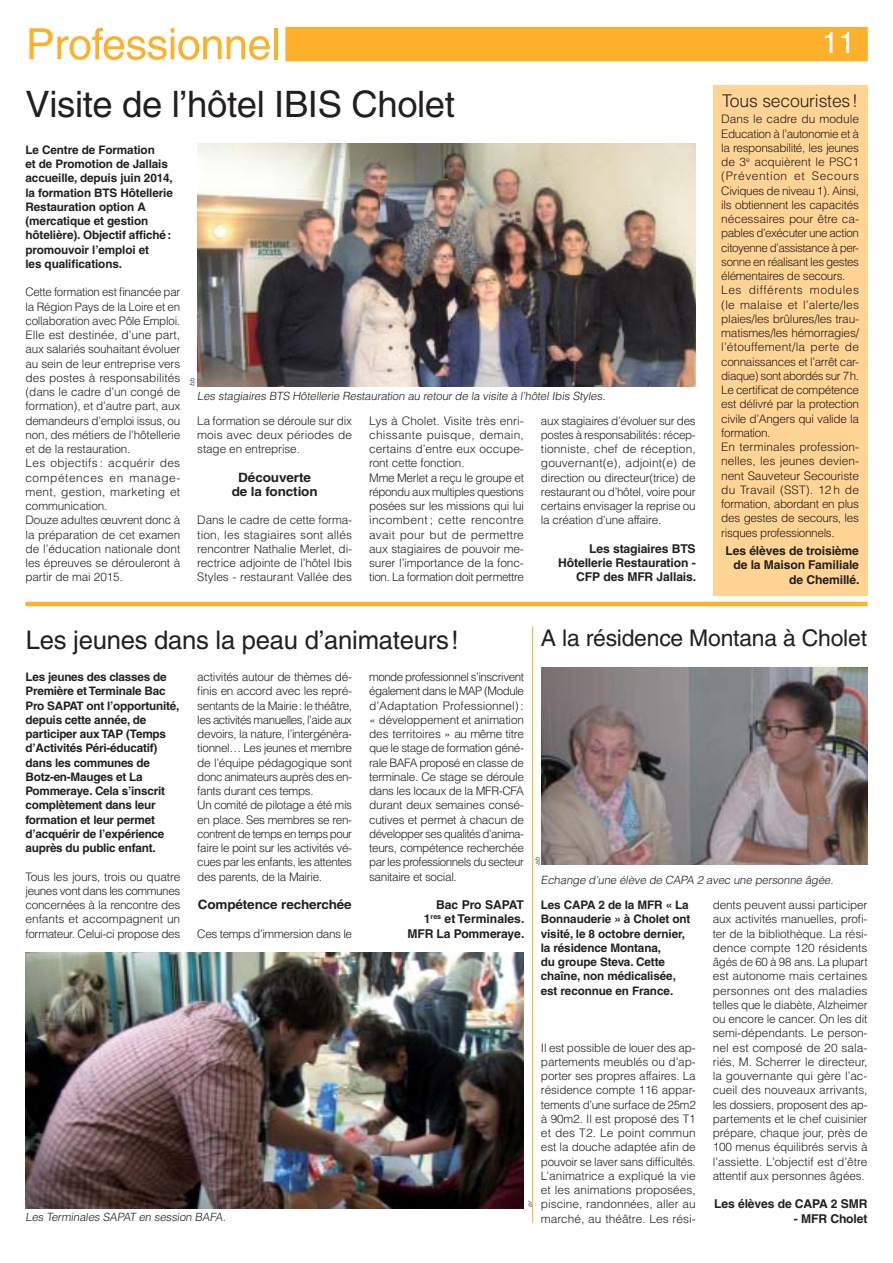
<style>
.page{position:relative;width:893px;height:1263px;background:#fff}
.page>*{position:absolute;margin:0;border:0;box-sizing:border-box;transform-origin:0 0}
.t1{font:condensed 43.2px "Helvetica";letter-spacing:-.01em;color:#fcb02b;scale:1.22 1}
.t2{font:36.45px "Helvetica";letter-spacing:-.01em;color:#231f20}
.t3{font:30px "Helvetica";color:#fff}
.t4{font:25.65px "Helvetica";letter-spacing:-.01em;color:#231f20}
.t5{font:22.95px "Helvetica";letter-spacing:-.01em;color:#231f20}
.t6{font:300 17.55px "Helvetica";letter-spacing:-.01em;color:#231f20}
.t7{font:700 12.9px/14.2px "Helvetica";letter-spacing:-.01em;color:#231f20;text-align:center;scale:1.06 1}
.t8{font:700 12.15px/14.2px "Helvetica";letter-spacing:-.01em;color:#231f20;text-align:right}
.t9{font:300 11.7px/14.2px "Helvetica";letter-spacing:-.02em;color:#231f20;text-align:justify}
.t10{font:700 11.7px/14.2px "Helvetica";letter-spacing:-.01em;color:#231f20}
.t11{font:300 11.4px "Helvetica";color:#231f20}
.t12{font:300 6.75px "Helvetica";color:#231f20}
</style>
<div class="page">
<div style="left:26px;top:27px;width:842px;height:34px;background:#fcb02b"></div>
<div style="left:21px;top:25px;width:264px;height:39px;background:#fff"></div>
<hr style="left:26px;top:602px;width:841px;height:4px;background:#fcb02b">
<img style="left:197px;top:143px;width:499px;height:243px">
<img style="left:26px;top:952px;width:498px;height:256px">
<img style="left:541px;top:668px;width:327px;height:197px">
<hr style="left:532px;top:626px;width:1px;height:597px;background:#fcb02b">
<div style="left:713px;top:86px;width:154px;height:510px;background:#ffd494"></div>
<h1 class="t1" style="left:26px;top:28px;width:210px">Professionnel</h1>
<h2 class="t2" style="left:26px;top:91px;width:431px">Visite de l’hôtel IBIS Cholet</h2>
<p class="t10" style="left:26px;top:144px;width:149px">Le Centre de Formation<br>et de Promotion de Jallais accueille, depuis juin 2014, la formation BTS Hôtellerie<br>Restauration option A (mercatique et gestion hôtelière). Objectif affiché : promouvoir l’emploi et<br>les qualifications.</p>
<p class="t9" style="left:26px;top:286px;width:156px;text-align:left">Cette formation est financée par la Région Pays de la Loire et en collaboration avec Pôle Emploi.<br>Elle est destinée, d’une part, aux salariés souhaitant évoluer au sein de leur entreprise vers des postes à responsabilités (dans le cadre d’un congé de formation), et d’autre part, aux demandeurs d’emploi issus, ou non, des métiers de l’hôtellerie et de la restauration.<br>Les objectifs : acquérir des compétences en manage&shy;ment, gestion, marketing et communication.<br>Douze adultes œuvrent donc à la préparation de cet examen de l’éducation nationale dont les épreuves se dérouleront à partir de mai 2015.</p>
<p class="t12" style="left:190px;top:386px;width:10px;rotate:-90deg">bb</p>
<p class="t11" style="left:197px;top:392px;width:411px">Les stagiaires BTS Hôtellerie Restauration au retour de la visite à l’hôtel Ibis Styles.</p>
<p class="t9" style="left:197px;top:414px;width:156px">La formation se déroule sur dix mois avec deux périodes de stage en entreprise.</p>
<p class="t7" style="left:232px;top:471px;width:83px">Découverte de la fonction</p>
<p class="t9" style="left:197px;top:514px;width:156px">Dans le cadre de cette forma&shy;tion, les stagiaires sont allés rencontrer Nathalie Merlet, di&shy;rectrice adjointe de l’hôtel Ibis Styles - restaurant Vallée des</p>
<p class="t9" style="left:369px;top:414px;width:156px;text-align:left">Lys à Cholet. Visite très enri&shy;chissante puisque, demain, certains d’entre eux occupe&shy;ront cette fonction.<br>Mme Merlet a reçu le groupe et répondu aux multiples questions posées sur les missions qui lui incombent ; cette rencontre avait pour but de permettre aux stagiaires de pouvoir me&shy;surer l’importance de la fonc&shy;tion. La formation doit permettre</p>
<p class="t9" style="left:541px;top:414px;width:156px">aux stagiaires d’évoluer sur des postes à responsabilités : récep&shy;tionniste, chef de réception, gouvernant(e), adjoint(e) de direction ou directeur(trice) de restaurant ou d’hôtel, voire pour certains envisager la reprise ou la création d’une affaire.</p>
<p class="t8" style="left:558px;top:543px;width:139px">Les stagiaires BTS<br>Hôtellerie Restauration -<br>CFP des MFR Jallais.</p>
<h3 class="t3" style="left:822px;top:31px;width:35px">11</h3>
<h3 class="t6" style="left:722px;top:94px;width:137px">Tous secouristes !</h3>
<p class="t9" style="left:721px;top:113px;width:139px;text-align:left">Dans le cadre du module<br>Education à l’autonomie et à la responsabilité, les jeunes de 3<sup>e</sup> acquièrent le PSC1 (Prévention et Secours<br>Civiques de niveau 1). Ainsi, ils obtiennent les capacités nécessaires pour être ca&shy;pables d’exécuter une action citoyenne d’assistance à per&shy;sonne en réalisant les gestes élémentaires de secours.<br>Les différents modules (le malaise et l’alerte/les plaies/les brûlures/les trau&shy;matismes/les hémorragies/ l’étouffement/la perte de connaissances et l’arrêt car&shy;diaque) sont abordés sur 7 h.<br>Le certificat de compétence est délivré par la protection civile d’Angers qui valide la formation.<br>En terminales profession&shy;nelles, les jeunes devien&shy;nent Sauveteur Secouriste du Travail (SST). 12 h de formation, abordant en plus des gestes de secours, les risques professionnels.</p>
<p class="t8" style="left:725px;top:545px;width:136px">Les élèves de troisième de la Maison Familiale de Chemillé.</p>
<h3 class="t4" style="left:26px;top:630px;width:434px">Les jeunes dans la peau d’animateurs !</h3>
<h3 class="t5" style="left:541px;top:630px;width:328px">A la résidence Montana à Cholet</h3>
<p class="t10" style="left:26px;top:671px;width:155px">Les jeunes des classes de<br>Première et Terminale Bac<br>Pro SAPAT ont l’opportunité, depuis cette année, de participer aux TAP (Temps d’Activités Péri-éducatif) dans les communes de<br>Botz-en-Mauges et La<br>Pommeraye. Cela s’inscrit complètement dans leur formation et leur permet d’acquérir de l’expérience auprès du public enfant.</p>
<p class="t9" style="left:26px;top:870px;width:156px">Tous les jours, trois ou quatre jeunes vont dans les communes concernées à la rencontre des enfants et accompagnent un formateur. Celui-ci propose des</p>
<p class="t9" style="left:197px;top:671px;width:156px;text-align:left">activités autour de thèmes dé&shy;finis en accord avec les repré&shy;sentants de la Mairie : le théâtre, les activités manuelles, l’aide aux devoirs, la nature, l’intergénéra&shy;tionnel… Les jeunes et membre de l’équipe pédagogique sont donc animateurs auprès des en&shy;fants durant ces temps.<br>Un comité de pilotage a été mis en place. Ses membres se ren&shy;contrent de temps en temps pour faire le point sur les activités vé&shy;cues par les enfants, les attentes des parents, de la Mairie.</p>
<p class="t7" style="left:198px;top:899px;width:147px">Compétence recherchée</p>
<p class="t9" style="left:197px;top:927px;width:156px">Ces temps d’immersion dans le</p>
<p class="t11" style="left:26px;top:1212px;width:203px">Les Terminales SAPAT en session BAFA.</p>
<p class="t9" style="left:369px;top:671px;width:156px">monde professionnel s’inscrivent également dans le MAP (Module d’Adaptation Professionnel) : « développement et animation des territoires » au même titre que le stage de formation géné&shy;rale BAFA proposé en classe de terminale. Ce stage se déroule dans les locaux de la MFR-CFA durant deux semaines consé&shy;cutives et permet à chacun de développer ses qualités d’anima&shy;teurs, compétence recherchée par les professionnels du secteur sanitaire et social.</p>
<p class="t8" style="left:407px;top:899px;width:118px">Bac Pro SAPAT<br>1<sup>res</sup> et Terminales.<br>MFR La Pommeraye.</p>
<p class="t12" style="left:535px;top:865px;width:9px;rotate:-90deg">ab</p>
<p class="t11" style="left:541px;top:876px;width:296px">Echange d’une élève de CAPA 2 avec une personne âgée.</p>
<p class="t10" style="left:541px;top:899px;width:151px">Les CAPA 2 de la MFR « La<br>Bonnauderie » à Cholet ont visité, le 8 octobre dernier, la résidence Montana,<br>du groupe Steva. Cette chaîne, non médicalisée, est reconnue en France.</p>
<p class="t9" style="left:713px;top:899px;width:156px">dents peuvent aussi participer aux activités manuelles, profi&shy;ter de la bibliothèque. La rési&shy;dence compte 120 résidents âgés de 60 à 98 ans. La plupart est autonome mais certaines personnes ont des maladies telles que le diabète, Alzheimer ou encore le cancer. On les dit semi-dépendants. Le person&shy;nel est composé de 20 sala&shy;riés, M. Scherrer le directeur, la gouvernante qui gère l’ac&shy;cueil des nouveaux arrivants, les dossiers, proposent des ap&shy;partements et le chef cuisinier prépare, chaque jour, près de 100 menus équilibrés servis à l’assiette. L’objectif est d’être attentif aux personnes âgées.</p>
<p class="t8" style="left:714px;top:1198px;width:155px">Les élèves de CAPA 2 SMR</p>
<p class="t8" style="left:794px;top:1212px;width:75px">- MFR Cholet</p>
<p class="t9" style="left:541px;top:1041px;width:156px">Il est possible de louer des ap&shy;partements meublés ou d’ap&shy;porter ses propres affaires. La résidence compte 116 appar&shy;tements d’une surface de 25m2 à 90m2. Il est proposé des T1 et des T2. Le point commun est la douche adaptée afin de pouvoir se laver sans difficultés.<br>L’animatrice a expliqué la vie et les animations proposées, piscine, randonnées, aller au marché, au théâtre. Les rési-</p>
<p class="t12" style="left:527px;top:1207px;width:8px;rotate:-90deg">er</p>
</div>
